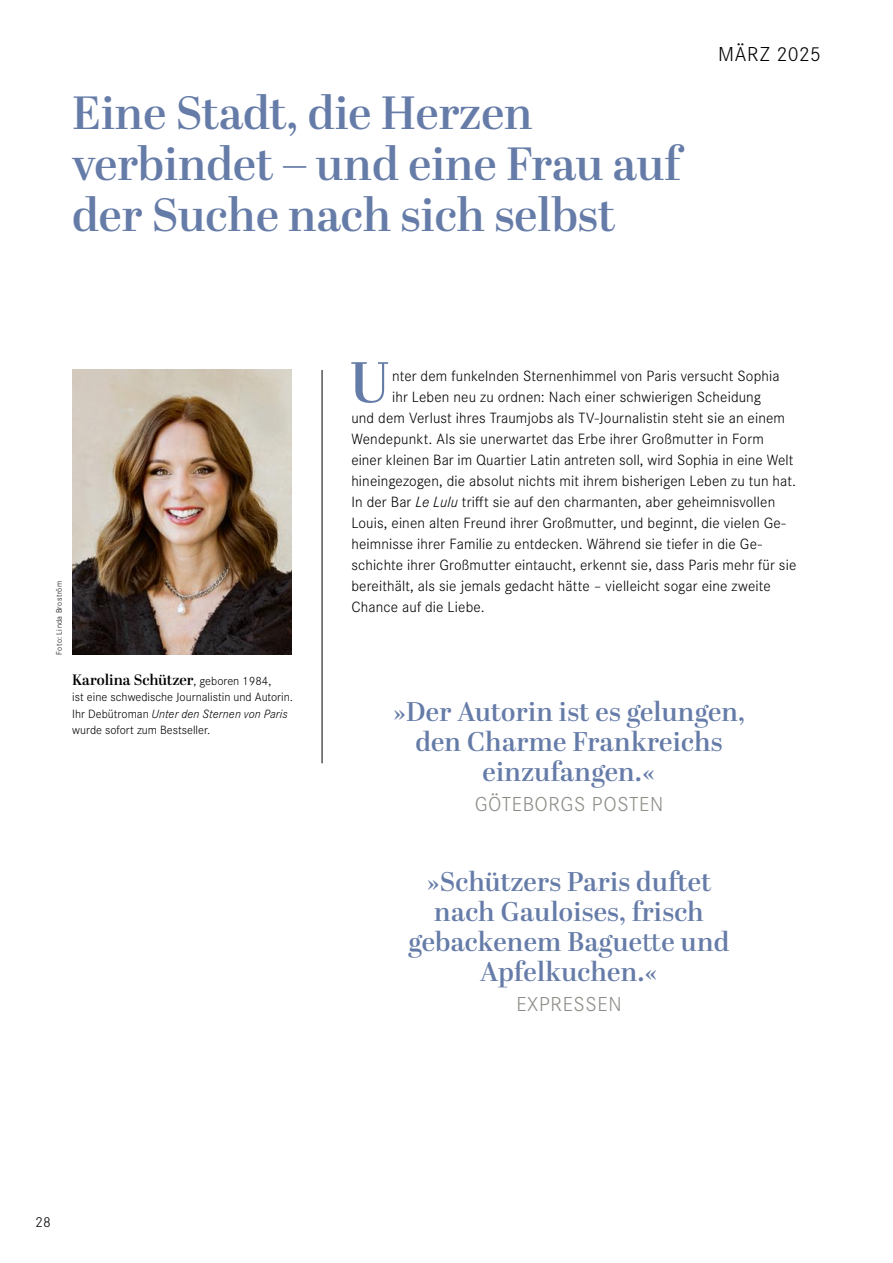
<style>
.page{position:relative;width:893px;height:1263px;background:#fff}
.page>*{position:absolute;margin:0;border:0;box-sizing:border-box;transform-origin:0 0}
.t1{font:600 57.3px "Abril Display";color:#667ca8}
.t2{font:600 46.5px/51px "Abril Display";color:#667ca8}
.t3{font:600 27px/30px "Abril Display";letter-spacing:.01em;color:#667ca8;text-align:center}
.t4{font:300 21px "Corporate S";letter-spacing:.03em;color:#8e8c86}
.t5{font:300 21px "Corporate S";letter-spacing:.02em;color:#000}
.t6{font:300 15.45px "Corporate S";letter-spacing:.01em;color:#000}
.t7{font:600 15px "Abril Display";color:#000}
.t8{font:300 15px "Corporate S";color:#000}
.t9{font:300 12.45px/16.5px "Corporate S";color:#000}
.t10{font:300 8.25px "Corporate S";letter-spacing:.045em;color:#000}
.s1{font-family:"Corporate S";font-weight:300;font-size:12.45px}
.s2{font-style:italic}
</style>
<div class="page">
<img style="left:72px;top:370px;width:219px;height:285px">
<hr style="left:322px;top:370px;width:1px;height:393px;background:#000">
<h2 class="t2" style="left:72px;top:90px;width:609px">Eine Stadt, die Herzen verbindet – und eine Frau auf der Suche nach sich selbst</h2>
<h3 class="t5" style="left:718px;top:40px;width:104px">MÄRZ 2025</h3>
<p class="t10" style="left:54px;top:655px;width:75px;rotate:-90deg">Foto: Linda Broström</p>
<p class="t7" style="left:72px;top:669px;width:201px">Karolina Schützer<span class="s1">, geboren 1984,</span></p>
<p class="t9" style="left:72px;top:688px;width:222px">ist eine schwedische Journalistin und Autorin.<br>Ihr Debütroman <span class="s2">Unter den Sternen von Paris </span>wurde sofort zum Bestseller.</p>
<h1 class="t1" style="left:349px;top:343px;width:42px">U</h1>
<p class="t6" style="left:392px;top:366px;width:389px">nter dem funkelnden Sternenhimmel von Paris versucht Sophia</p>
<p class="t6" style="left:392px;top:387px;width:370px">ihr Leben neu zu ordnen: Nach einer schwierigen Scheidung</p>
<p class="t6" style="left:351px;top:408px;width:435px">und dem Verlust ihres Traumjobs als TV-Journalistin steht sie an einem</p>
<p class="t6" style="left:351px;top:429px;width:414px">Wendepunkt. Als sie unerwartet das Erbe ihrer Großmutter in Form</p>
<p class="t6" style="left:351px;top:450px;width:444px">einer kleinen Bar im Quartier Latin antreten soll, wird Sophia in eine Welt</p>
<p class="t6" style="left:351px;top:471px;width:446px">hineingezogen, die absolut nichts mit ihrem bisherigen Leben zu tun hat.</p>
<p class="t6" style="left:351px;top:492px;width:425px">In der Bar <span class="s2">Le Lulu</span> trifft sie auf den charmanten, aber geheimnisvollen</p>
<p class="t6" style="left:351px;top:513px;width:436px">Louis, einen alten Freund ihrer Großmutter, und beginnt, die vielen Ge-</p>
<p class="t6" style="left:351px;top:534px;width:412px">heimnisse ihrer Familie zu entdecken. Während sie tiefer in die Ge-</p>
<p class="t6" style="left:351px;top:555px;width:446px">schichte ihrer Großmutter eintaucht, erkennt sie, dass Paris mehr für sie</p>
<p class="t6" style="left:351px;top:576px;width:421px">bereithält, als sie jemals gedacht hätte – vielleicht sogar eine zweite</p>
<p class="t6" style="left:351px;top:597px;width:135px">Chance auf die Liebe.</p>
<h3 class="t3" style="left:393px;top:698px;width:354px">»Der Autorin ist es gelungen, den Charme Frankreichs einzufangen.«</h3>
<h3 class="t4" style="left:475px;top:790px;width:190px">GÖTEBORGS POSTEN</h3>
<h3 class="t3" style="left:408px;top:868px;width:323px">»Schützers Paris duftet nach Gauloises, frisch gebackenem Baguette und<br>Apfelkuchen.«</h3>
<h3 class="t4" style="left:516px;top:990px;width:107px">EXPRESSEN</h3>
<p class="t8" style="left:35px;top:1212px;width:17px">28</p>
</div>
